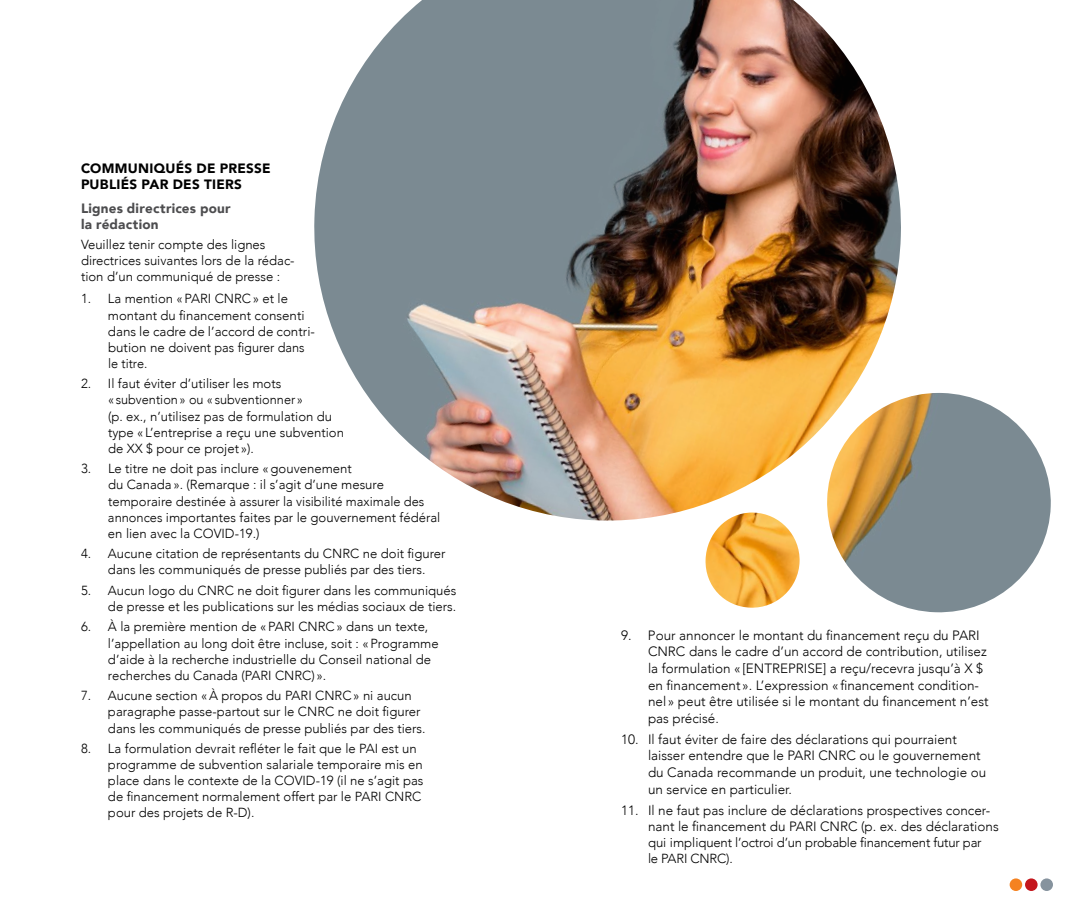
<style>
.page{position:relative;width:1080px;height:918px;background:#fff}
.page>*{position:absolute;margin:0;border:0;box-sizing:border-box;transform-origin:0 0}
.t1{font:300 13.5px/16.6px "Avenir";color:#000}
.t2{font:900 13.5px/16px "Avenir";letter-spacing:.02em;color:#000}
.t3{font:900 13.5px/16px "Avenir";letter-spacing:.015em;color:#4d4d4f}
.t4{font:300 13.2px/16.2px "Avenir";color:#000}
</style>
<div class="page">
<img style="left:314px;top:0;width:737px;height:613px">
<div style="left:1010px;top:878px;width:12px;height:13px;background:#f58220;border-radius:50%"></div>
<div style="left:1025px;top:878px;width:13px;height:13px;background:#c4161c;border-radius:50%"></div>
<div style="left:1040px;top:878px;width:13px;height:13px;background:#86939e;border-radius:50%"></div>
<p class="t2" style="left:81px;top:160px;width:191px">COMMUNIQUÉS DE PRESSE<br>PUBLIÉS PAR DES TIERS</p>
<p class="t3" style="left:81px;top:200px;width:151px">Lignes directrices pour la rédaction</p>
<p class="t4" style="left:81px;top:236px;width:215px">Veuillez tenir compte des lignes directrices suivantes lors de la rédac&shy;tion d’un communiqué de presse :</p>
<p class="t4" style="left:108px;top:291px;width:209px;text-indent:-27px">1. La mention «PARI CNRC» et le montant du financement consenti dans le cadre de l’accord de contri&shy;bution ne doivent pas figurer dans le titre.</p>
<p class="t4" style="left:108px;top:376px;width:238px;text-indent:-27px">2. Il faut éviter d’utiliser les mots<br>« subvention» ou « subventionner »<br>(p. ex., n’utilisez pas de formulation du type « L’entreprise a reçu une subvention de XX $ pour ce projet »).</p>
<p class="t4" style="left:108px;top:461px;width:334px;text-indent:-27px">3. Le titre ne doit pas inclure «gouvenement<br>du Canada». (Remarque : il s’agit d’une mesure temporaire destinée à assurer la visibilité maximale des annonces importantes faites par le gouvernement fédéral en lien avec la COVID-19.)</p>
<p class="t4" style="left:81px;top:546px;width:366px;text-align:center">4. Aucune citation de représentants du CNRC ne doit figurer dans les communiqués de presse publiés par des tiers.</p>
<p class="t4" style="left:81px;top:582px;width:377px;text-align:right">5. Aucun logo du CNRC ne doit figurer dans les communiqués de presse et les publications sur les médias sociaux de tiers.</p>
<p class="t4" style="left:108px;top:619px;width:332px;text-indent:-27px">6. À la première mention de «PARI CNRC» dans un texte, l’appellation au long doit être incluse, soit : «Programme d’aide à la recherche industrielle du Conseil national de recherches du Canada (PARI CNRC) ».</p>
<p class="t4" style="left:108px;top:688px;width:319px;text-indent:-27px">7. Aucune section «À propos du PARI CNRC» ni aucun paragraphe passe-partout sur le CNRC ne doit figurer dans les communiqués de presse publiés par des tiers.</p>
<p class="t4" style="left:108px;top:740px;width:317px;text-indent:-27px">8. La formulation devrait refléter le fait que le PAI est un programme de subvention salariale temporaire mis en place dans le contexte de la COVID-19 (il ne s’agit pas de financement normalement offert par le PARI CNRC pour des projets de R-D).</p>
<p class="t1" style="left:648px;top:627px;width:342px;text-indent:-27px">9. Pour annoncer le montant du financement reçu du PARI CNRC dans le cadre d’un accord de contribution, utilisez la formulation « [ENTREPRISE] a reçu/recevra jusqu’à X $ en financement ». L’expression «financement condition&shy;nel » peut être utilisée si le montant du financement n’est pas précisé.</p>
<p class="t1" style="left:648px;top:731px;width:340px;text-indent:-27px">10. Il faut éviter de faire des déclarations qui pourraient laisser entendre que le PARI CNRC ou le gouvernement du Canada recommande un produit, une technologie ou un service en particulier.</p>
<p class="t1" style="left:648px;top:802px;width:352px;text-indent:-27px">11. Il ne faut pas inclure de déclarations prospectives concer&shy;nant le financement du PARI CNRC (p. ex. des déclarations</p>
<p class="t4" style="left:648px;top:835px;width:335px">qui impliquent l’octroi d’un probable financement futur par le PARI CNRC).</p>
</div>
